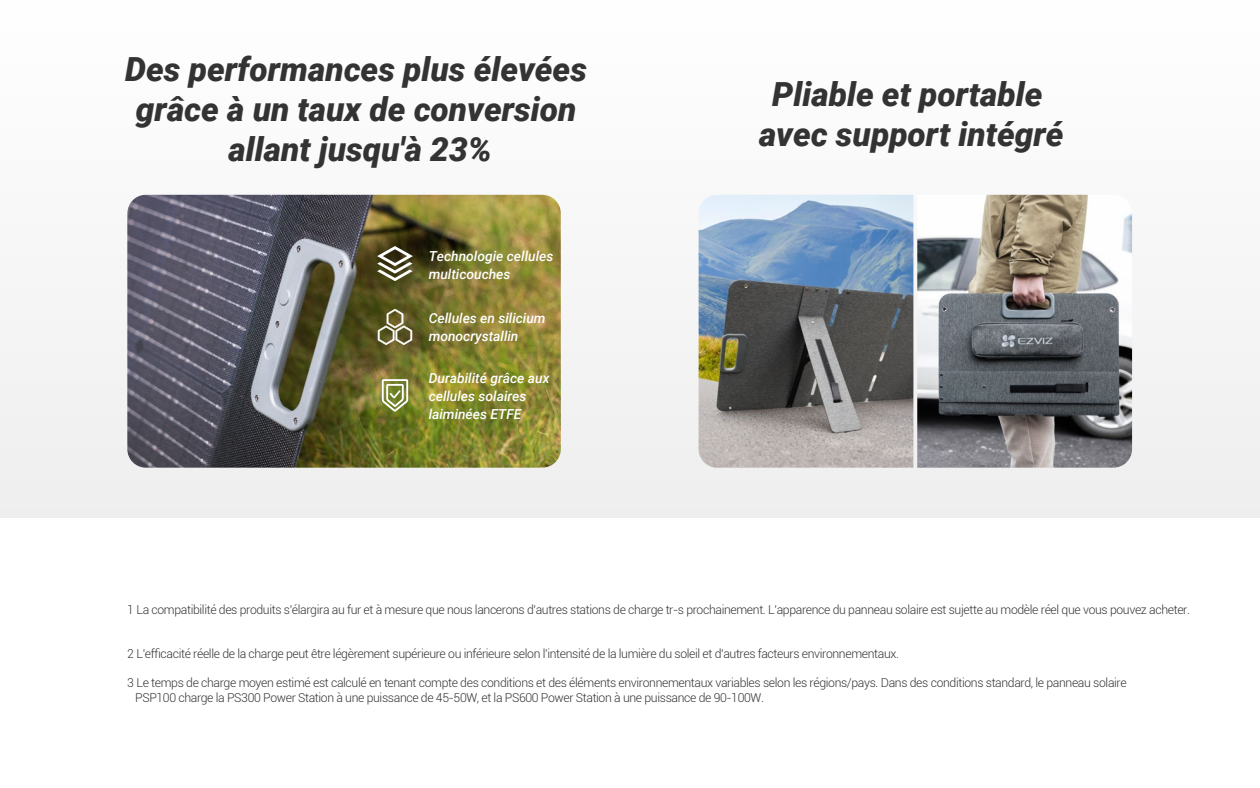
<style>
.page{position:relative;width:1260px;height:788px;background:#fff}
.page>*{position:absolute;margin:0;border:0;box-sizing:border-box;transform-origin:0 0}
.t1{font:italic 900 33.25px/39.9px "Roboto";color:#333;text-align:center}
.t2{font:italic 500 13.83px/17.8px "Roboto";color:#fff}
.t3{font:300 12.25px/14.7px "Roboto";letter-spacing:-.03em;color:#333}
</style>
<div class="page">
<div style="left:0;top:0;width:1260px;height:517px;background:#f9f9f9"></div>
<img style="left:127px;top:195px;width:434px;height:272px">
<img style="left:699px;top:195px;width:214px;height:272px">
<img style="left:917px;top:195px;width:215px;height:272px">
<svg style="left:377px;top:246px;width:36px;height:35px"></svg>
<svg style="left:378px;top:309px;width:34px;height:36px"></svg>
<svg style="left:382px;top:379px;width:26px;height:32px"></svg>
<h1 class="t1" style="left:125px;top:48px;width:463px">Des performances plus élevées grâce à un taux de conversion allant jusqu'à 23%</h1>
<p class="t2" style="left:429px;top:247px;width:126px">Technologie cellules multicouches</p>
<p class="t2" style="left:429px;top:309px;width:119px">Cellules en silicium monocrystallin</p>
<p class="t2" style="left:429px;top:369px;width:122px">Durabilité grâce aux cellules solaires laiminées ETFE</p>
<h1 class="t1" style="left:759px;top:73px;width:306px">Pliable et portable avec support intégré</h1>
<p class="t3" style="left:127px;top:601px;width:1064px">1 La compatibilité des produits s'élargira au fur et à mesure que nous lancerons d'autres stations de charge tr-s prochainement. L'apparence du panneau solaire est sujette au modèle réel que vous pouvez acheter.</p>
<p class="t3" style="left:127px;top:645px;width:773px">2 L'efficacité réelle de la charge peut être légèrement supérieure ou inférieure selon l'intensité de la lumière du soleil et d'autres facteurs environnementaux.</p>
<p class="t3" style="left:135px;top:675px;width:993px;text-indent:-8px">3 Le temps de charge moyen estimé est calculé en tenant compte des conditions et des éléments environnementaux variables selon les régions/pays. Dans des conditions standard, le panneau solaire<br>PSP100 charge la PS300 Power Station à une puissance de 45-50W, et la PS600 Power Station à une puissance de 90-100W.</p>
</div>
